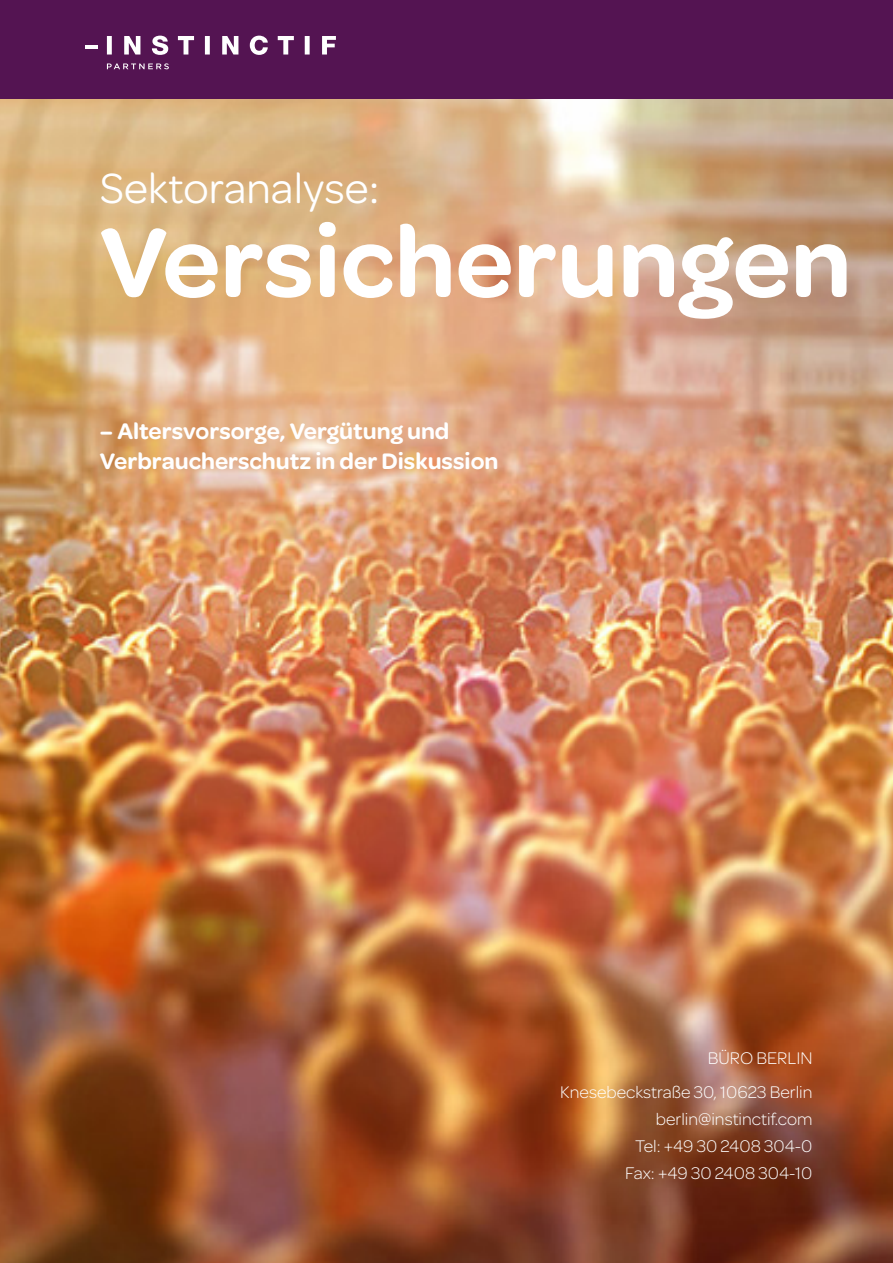
<style>
.page{position:relative;width:893px;height:1263px;background:#fff}
.page>*{position:absolute;margin:0;border:0;box-sizing:border-box;transform-origin:0 0}
.t1{font:600 105px "Omnes";color:#fff}
.t2{font:45px "Omnes";color:#fff}
.t3{font:600 24px/30px "Omnes";color:#fff}
.t4{font:300 18px/27px "Omnes";color:#fff;text-align:right}
</style>
<div class="page">
<img style="left:0;top:99px;width:893px;height:1164px">
<div style="left:0;top:0;width:893px;height:99px;background:#541452"></div>
<svg style="left:106px;top:36px;width:230px;height:19px"></svg>
<svg style="left:106px;top:63px;width:63px;height:6px"></svg>
<hr style="left:85px;top:45px;width:13px;height:4px;background:#fff">
<h2 class="t2" style="left:100px;top:158px;width:281px">Sektoranalyse:</h2>
<h1 class="t1" style="left:100px;top:187px;width:753px">Versicherungen</h1>
<h3 class="t3" style="left:100px;top:414px;width:400px">– Altersvorsorge, Vergütung und<br>Verbraucherschutz in der Diskussion</h3>
<p class="t4" style="left:560px;top:1040px;width:254px;line-height:34.5px">BÜRO BERLIN<br>Knesebeckstraße 30, 10623 Berlin</p>
<p class="t4" style="left:625px;top:1105px;width:189px">berlin@instinctif.com<br>Tel: +49 30 2408 304-0<br>Fax: +49 30 2408 304-10</p>
</div>
